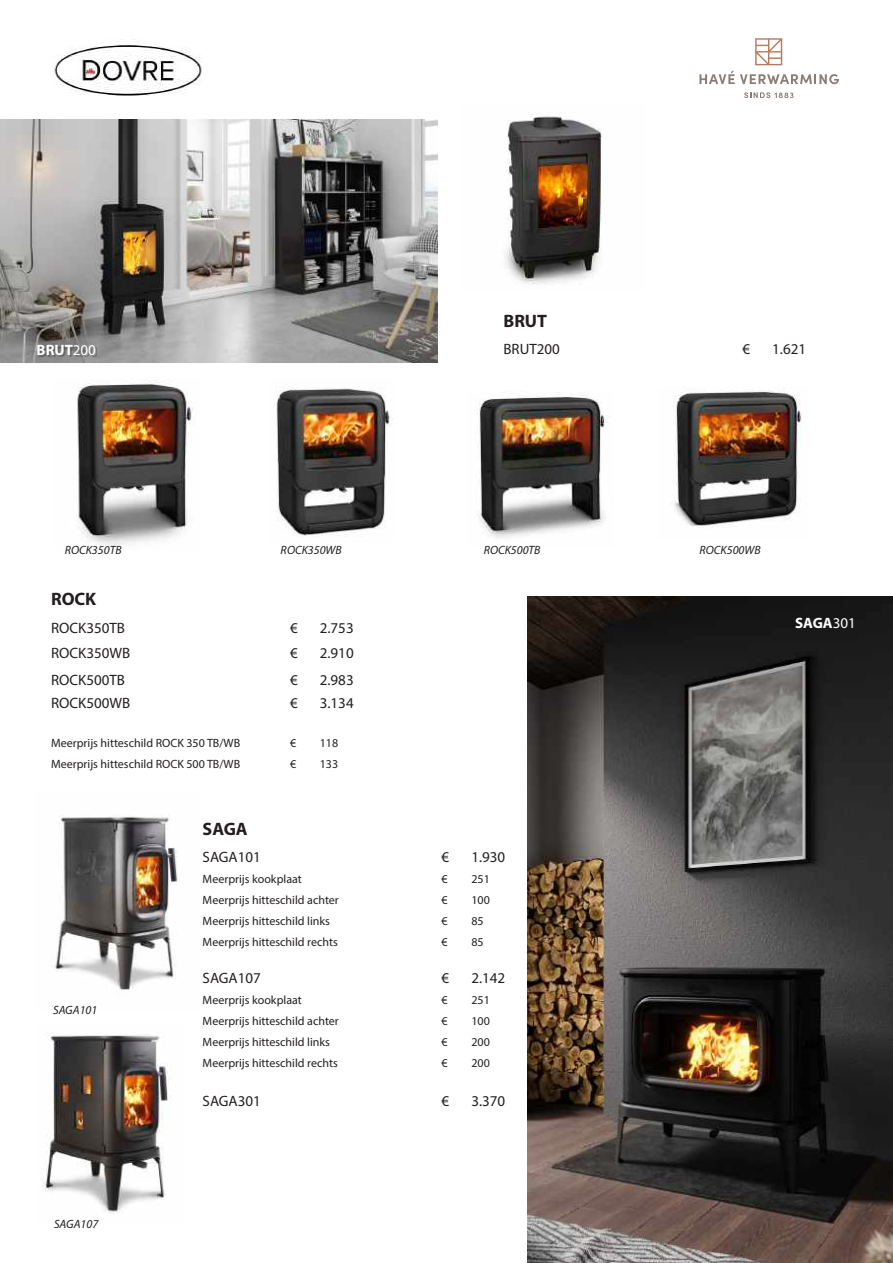
<style>
.page{position:relative;width:893px;height:1263px;background:#fff}
.page>*{position:absolute;margin:0;border:0;box-sizing:border-box;transform-origin:0 0}
.t1{font:700 18px "Myriad Pro";color:#231f20}
.t2{font:15px "Myriad Pro";color:#231f20}
.t3{font:700 15px "Myriad Pro";color:#fff}
.t4{font:12px "Myriad Pro";color:#231f20}
.t5{font:italic 12px "Myriad Pro";color:#231f20}
.s1{font-weight:400}
</style>
<div class="page">
<img style="left:53px;top:39px;width:149px;height:57px">
<svg style="left:699px;top:71px;width:140px;height:13px"></svg>
<svg style="left:744px;top:92px;width:49px;height:6px"></svg>
<svg style="left:755px;top:38px;width:27px;height:27px"></svg>
<img style="left:527px;top:597px;width:366px;height:666px">
<img style="left:77px;top:380px;width:116px;height:166px">
<img style="left:276px;top:387px;width:117px;height:150px">
<img style="left:505px;top:114px;width:97px;height:171px">
<div style="left:797px;top:619px;width:57px;height:11px;background:#191919"></div>
<img style="left:53px;top:815px;width:125px;height:175px">
<img style="left:45px;top:1032px;width:127px;height:181px">
<img style="left:476px;top:395px;width:134px;height:143px">
<img style="left:674px;top:389px;width:127px;height:139px">
<img style="left:0;top:119px;width:438px;height:244px">
<div style="left:39px;top:346px;width:58px;height:11px;background:#231f20;opacity:.32"></div>
<p class="t3" style="left:37px;top:340px;width:61px">BRUT<span class="s1">200</span></p>
<p class="t5" style="left:65px;top:542px;width:58px">ROCK350TB</p>
<p class="t5" style="left:281px;top:542px;width:63px">ROCK350WB</p>
<h1 class="t1" style="left:51px;top:587px;width:47px">ROCK</h1>
<p class="t2" style="left:51px;top:618px;width:75px">ROCK350TB</p>
<p class="t2" style="left:290px;top:618px;width:9px">€</p>
<p class="t2" style="left:320px;top:618px;width:35px">2.753</p>
<p class="t2" style="left:51px;top:644px;width:81px">ROCK350WB</p>
<p class="t2" style="left:290px;top:644px;width:9px">€</p>
<p class="t2" style="left:320px;top:644px;width:35px">2.910</p>
<p class="t2" style="left:51px;top:670px;width:75px">ROCK500TB</p>
<p class="t2" style="left:290px;top:670px;width:9px">€</p>
<p class="t2" style="left:320px;top:670px;width:35px">2.983</p>
<p class="t2" style="left:51px;top:694px;width:81px">ROCK500WB</p>
<p class="t2" style="left:290px;top:694px;width:9px">€</p>
<p class="t2" style="left:320px;top:694px;width:35px">3.134</p>
<p class="t4" style="left:51px;top:735px;width:191px">Meerprijs hitteschild ROCK 350 TB/WB</p>
<p class="t4" style="left:290px;top:735px;width:8px">€</p>
<p class="t4" style="left:320px;top:735px;width:20px">118</p>
<p class="t4" style="left:51px;top:756px;width:191px">Meerprijs hitteschild ROCK 500 TB/WB</p>
<p class="t4" style="left:290px;top:756px;width:8px">€</p>
<p class="t4" style="left:320px;top:756px;width:20px">133</p>
<h1 class="t1" style="left:503px;top:309px;width:45px">BRUT</h1>
<p class="t2" style="left:503px;top:340px;width:58px">BRUT200</p>
<p class="t2" style="left:742px;top:340px;width:9px">€</p>
<p class="t2" style="left:772px;top:340px;width:35px">1.621</p>
<p class="t5" style="left:484px;top:542px;width:58px">ROCK500TB</p>
<p class="t5" style="left:700px;top:542px;width:63px">ROCK500WB</p>
<p class="t3" style="left:795px;top:613px;width:62px">SAGA<span class="s1">301</span></p>
<p class="t5" style="left:53px;top:1003px;width:46px">SAGA101</p>
<p class="t5" style="left:54px;top:1216px;width:46px">SAGA107</p>
<h1 class="t1" style="left:203px;top:817px;width:47px">SAGA</h1>
<p class="t2" style="left:203px;top:848px;width:60px">SAGA101</p>
<p class="t2" style="left:442px;top:848px;width:9px">€</p>
<p class="t2" style="left:471px;top:848px;width:35px">1.930</p>
<p class="t4" style="left:203px;top:872px;width:101px">Meerprijs kookplaat</p>
<p class="t4" style="left:442px;top:872px;width:8px">€</p>
<p class="t4" style="left:471px;top:872px;width:20px">251</p>
<p class="t4" style="left:203px;top:893px;width:138px">Meerprijs hitteschild achter</p>
<p class="t4" style="left:442px;top:893px;width:8px">€</p>
<p class="t4" style="left:471px;top:893px;width:20px">100</p>
<p class="t4" style="left:203px;top:914px;width:129px">Meerprijs hitteschild links</p>
<p class="t4" style="left:442px;top:914px;width:8px">€</p>
<p class="t4" style="left:471px;top:914px;width:14px">85</p>
<p class="t4" style="left:203px;top:935px;width:137px">Meerprijs hitteschild rechts</p>
<p class="t4" style="left:442px;top:935px;width:8px">€</p>
<p class="t4" style="left:471px;top:935px;width:14px">85</p>
<p class="t2" style="left:203px;top:968px;width:60px">SAGA107</p>
<p class="t2" style="left:442px;top:968px;width:9px">€</p>
<p class="t2" style="left:471px;top:968px;width:35px">2.142</p>
<p class="t4" style="left:203px;top:992px;width:101px">Meerprijs kookplaat</p>
<p class="t4" style="left:442px;top:992px;width:8px">€</p>
<p class="t4" style="left:471px;top:992px;width:20px">251</p>
<p class="t4" style="left:203px;top:1013px;width:138px">Meerprijs hitteschild achter</p>
<p class="t4" style="left:442px;top:1013px;width:8px">€</p>
<p class="t4" style="left:471px;top:1013px;width:20px">100</p>
<p class="t4" style="left:203px;top:1034px;width:129px">Meerprijs hitteschild links</p>
<p class="t4" style="left:442px;top:1034px;width:8px">€</p>
<p class="t4" style="left:471px;top:1034px;width:20px">200</p>
<p class="t4" style="left:203px;top:1055px;width:137px">Meerprijs hitteschild rechts</p>
<p class="t4" style="left:442px;top:1055px;width:8px">€</p>
<p class="t4" style="left:471px;top:1055px;width:20px">200</p>
<p class="t2" style="left:203px;top:1091px;width:60px">SAGA301</p>
<p class="t2" style="left:442px;top:1091px;width:9px">€</p>
<p class="t2" style="left:471px;top:1091px;width:35px">3.370</p>
</div>
